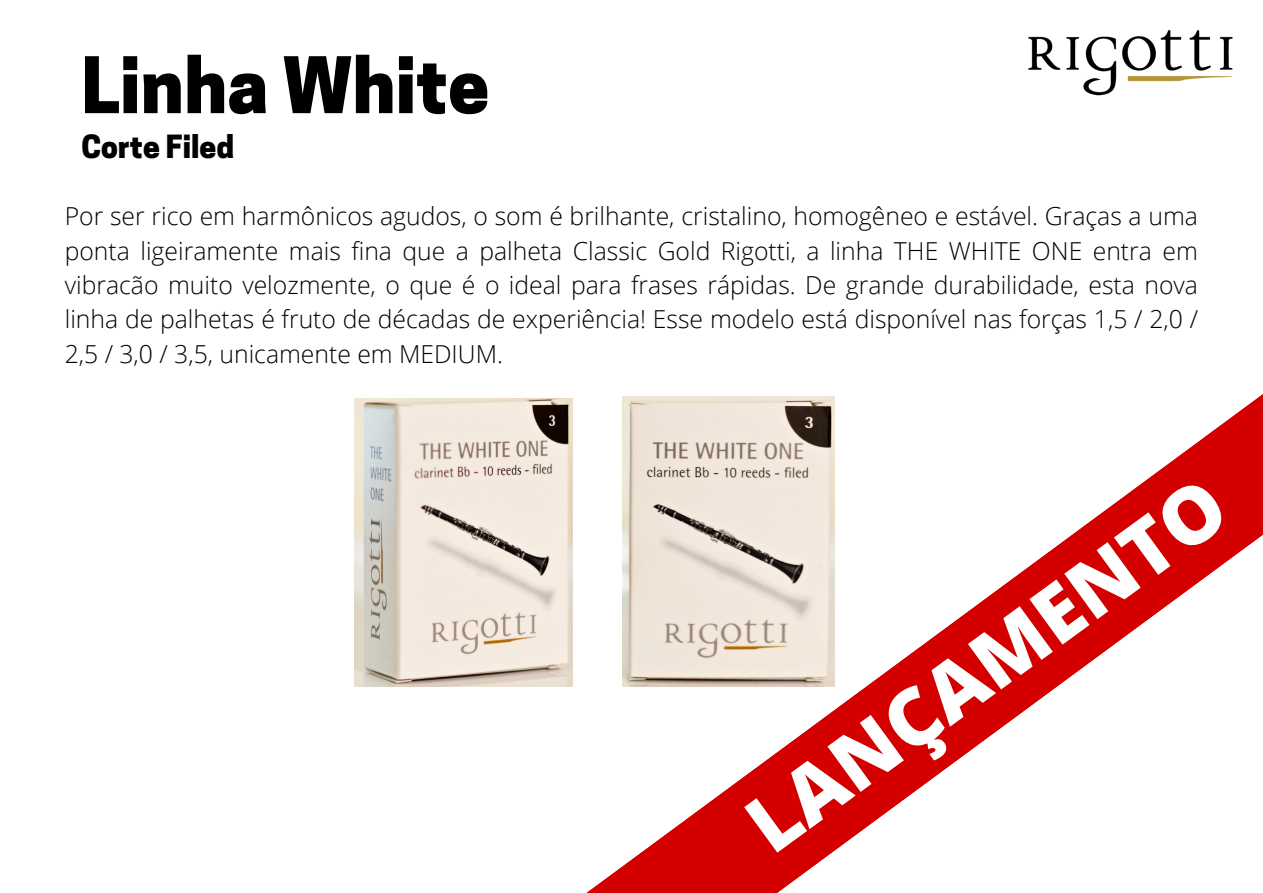
<style>
.page{position:relative;width:1263px;height:893px;background:#fff}
.page>*{position:absolute;margin:0;border:0;box-sizing:border-box;transform-origin:0 0}
.t1{font:800 78.75px "Open Sans";color:#fff}
.t2{font:800 72.97px "Cooper Hewitt";color:#000}
.t3{font:800 30px "Cooper Hewitt";color:#000}
.t4{font:300 24.75px/34.3px "Open Sans";color:#000;text-align:justify}
</style>
<div class="page">
<img style="left:1028px;top:30px;width:205px;height:66px">
<img style="left:354px;top:398px;width:218px;height:288px">
<svg style="left:572px;top:394px;width:691px;height:499px"></svg>
<h2 class="t2" style="left:81px;top:58px;width:409px">Linha White</h2>
<p class="t3" style="left:81px;top:136px;width:154px">Corte Filed</p>
<p class="t4" style="left:65px;top:198px;width:1135px">Por ser rico em harmônicos agudos, o som é brilhante, cristalino, homogêneo e estável. Graças a uma ponta ligeiramente mais fina que a palheta Classic Gold Rigotti, a linha THE WHITE ONE entra em vibracão muito velozmente, o que é o ideal para frases rápidas. De grande durabilidade, esta nova linha de palhetas é fruto de décadas de experiência! Esse modelo está disponível nas forças 1,5 / 2,0 / 2,5 / 3,0 / 3,5, unicamente em MEDIUM.</p>
<h1 class="t1" style="left:723px;top:788px;width:572px;rotate:-36deg">LANÇAMENTO</h1>
</div>
